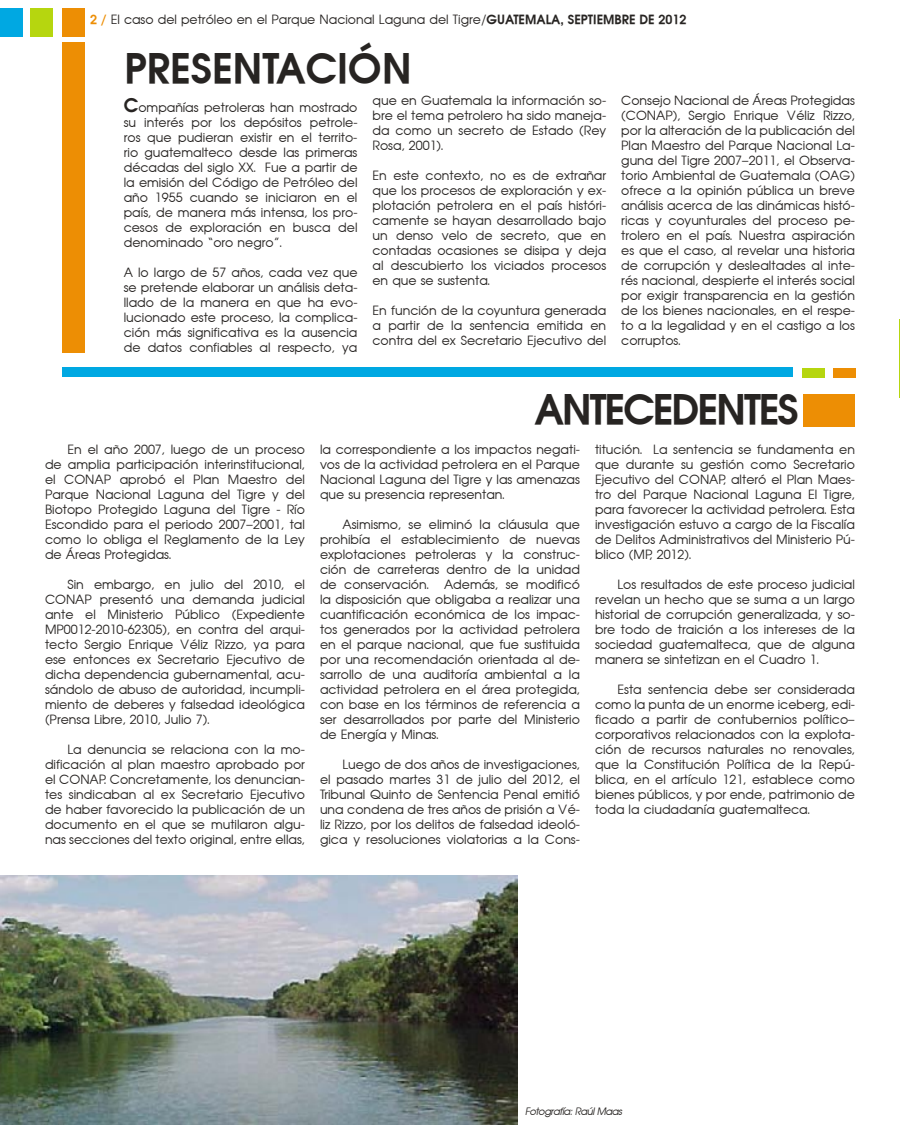
<style>
.page{position:relative;width:900px;height:1125px;background:#fff}
.page>*{position:absolute;margin:0;border:0;box-sizing:border-box;transform-origin:0 0}
.t1{font:700 40px "Avian";color:#272422}
.t2{font:12.5px/15px "Avian";color:#272422;text-align:justify}
.t3{font:italic 10px "Avian";color:#272422}
.s1{font-weight:700;color:#ed8e04}
.s2{font-weight:700}
.s3{font-weight:700;font-size:18.75px}
</style>
<div class="page">
<div style="left:62px;top:8px;width:22px;height:29px;background:#ed8e04"></div>
<div style="left:31px;top:8px;width:22px;height:29px;background:#b6d60f"></div>
<div style="left:0;top:8px;width:22px;height:29px;background:#00a8e2"></div>
<div style="left:803px;top:394px;width:52px;height:33px;background:#ed8e04"></div>
<div style="left:62px;top:42px;width:23px;height:311px;background:#ed8e04"></div>
<div style="left:833px;top:368px;width:23px;height:10px;background:#ed8e04"></div>
<div style="left:802px;top:368px;width:22px;height:10px;background:#b6d60f"></div>
<div style="left:62px;top:368px;width:730px;height:9px;background:#00a8e2"></div>
<hr style="left:899px;top:319px;width:1px;height:79px;background:#b6d60f">
<img style="left:0;top:875px;width:518px;height:250px">
<p class="t2" style="left:90px;top:12px;width:598px"><span class="s1">2 /</span> El caso del petróleo en el Parque Nacional Laguna del Tigre/<span class="s2">GUATEMALA, SEPTIEMBRE DE 2012</span></p>
<h1 class="t1" style="left:124px;top:42px;width:46px">PRESENTA</h1>
<h1 class="t1" style="left:306px;top:42px;width:102px">CIÓN</h1>
<p class="t2" style="left:124px;top:100px;width:235px"><span class="s3">C</span>ompañías petroleras han mostrado su interés por los depósitos petrole&shy;ros que pudieran existir en el territo&shy;rio guatemalteco desde las primeras décadas del siglo XX. Fue a partir de la emisión del Código de Petróleo del año 1955 cuando se iniciaron en el país, de manera más intensa, los pro&shy;cesos de exploración en busca del denominado “oro negro”.</p>
<p class="t2" style="left:124px;top:265px;width:235px">A lo largo de 57 años, cada vez que se pretende elaborar un análisis deta&shy;llado de la manera en que ha evo&shy;lucionado este proceso, la complica&shy;ción más significativa es la ausencia de datos confiables al respecto, ya</p>
<p class="t2" style="left:372px;top:93px;width:235px">que en Guatemala la información so&shy;bre el tema petrolero ha sido maneja&shy;da como un secreto de Estado (Rey Rosa, 2001).</p>
<p class="t2" style="left:372px;top:168px;width:235px">En este contexto, no es de extrañar que los procesos de exploración y ex&shy;plotación petrolera en el país históri&shy;camente se hayan desarrollado bajo un denso velo de secreto, que en contadas ocasiones se disipa y deja al descubierto los viciados procesos en que se sustenta.</p>
<p class="t2" style="left:372px;top:303px;width:235px">En función de la coyuntura generada a partir de la sentencia emitida en contra del ex Secretario Ejecutivo del</p>
<p class="t2" style="left:621px;top:93px;width:235px">Consejo Nacional de Áreas Protegidas (CONAP), Sergio Enrique Véliz Rizzo, por la alteración de la publicación del Plan Maestro del Parque Nacional La&shy;guna del Tigre 2007–2011, el Observa&shy;torio Ambiental de Guatemala (OAG) ofrece a la opinión pública un breve análisis acerca de las dinámicas histó&shy;ricas y coyunturales del proceso pe&shy;trolero en el país. Nuestra aspiración es que el caso, al revelar una historia de corrupción y deslealtades al inte&shy;rés nacional, despierte el interés social por exigir transparencia en la gestión de los bienes nacionales, en el respe&shy;to a la legalidad y en el castigo a los corruptos.</p>
<p class="t2" style="left:45px;top:442px;width:262px;text-indent:22px">En el año 2007, luego de un proceso de amplia participación interinstitucional, el CONAP aprobó el Plan Maestro del Parque Nacional Laguna del Tigre y del Biotopo Protegido Laguna del Tigre - Río Escondido para el periodo 2007–2001, tal como lo obliga el Reglamento de la Ley de Áreas Protegidas.</p>
<p class="t2" style="left:45px;top:577px;width:262px;text-indent:22px">Sin embargo, en julio del 2010, el CONAP presentó una demanda judicial ante el Ministerio Público (Expediente MP0012-2010-62305), en contra del arqui&shy;tecto Sergio Enrique Véliz Rizzo, ya para ese entonces ex Secretario Ejecutivo de dicha dependencia gubernamental, acu&shy;sándolo de abuso de autoridad, incumpli&shy;miento de deberes y falsedad ideológica (Prensa Libre, 2010, Julio 7).</p>
<p class="t2" style="left:45px;top:742px;width:262px;text-indent:22px">La denuncia se relaciona con la mo&shy;dificación al plan maestro aprobado por el CONAP. Concretamente, los denuncian&shy;tes sindicaban al ex Secretario Ejecutivo de haber favorecido la publicación de un documento en el que se mutilaron algu&shy;nas secciones del texto original, entre ellas,</p>
<h1 class="t1" style="left:534px;top:384px;width:140px">ANTECEDENTES</h1>
<p class="t2" style="left:320px;top:442px;width:262px">la correspondiente a los impactos negati&shy;vos de la actividad petrolera en el Parque Nacional Laguna del Tigre y las amenazas que su presencia representan.</p>
<p class="t2" style="left:320px;top:517px;width:262px;text-indent:22px">Asimismo, se eliminó la cláusula que prohibía el establecimiento de nuevas explotaciones petroleras y la construc&shy;ción de carreteras dentro de la unidad de conservación. Además, se modificó la disposición que obligaba a realizar una cuantificación económica de los impac&shy;tos generados por la actividad petrolera en el parque nacional, que fue sustituida por una recomendación orientada al de&shy;sarrollo de una auditoría ambiental a la actividad petrolera en el área protegida, con base en los términos de referencia a ser desarrollados por parte del Ministerio de Energía y Minas.</p>
<p class="t2" style="left:320px;top:757px;width:262px;text-indent:22px">Luego de dos años de investigaciones, el pasado martes 31 de julio del 2012, el Tribunal Quinto de Sentencia Penal emitió una condena de tres años de prisión a Vé&shy;liz Rizzo, por los delitos de falsedad ideoló&shy;gica y resoluciones violatorias a la Cons-</p>
<p class="t2" style="left:595px;top:442px;width:262px">titución. La sentencia se fundamenta en que durante su gestión como Secretario Ejecutivo del CONAP, alteró el Plan Maes&shy;tro del Parque Nacional Laguna El Tigre, para favorecer la actividad petrolera. Esta investigación estuvo a cargo de la Fiscalía de Delitos Administrativos del Ministerio Pú&shy;blico (MP, 2012).</p>
<p class="t2" style="left:595px;top:577px;width:262px;text-indent:22px">Los resultados de este proceso judicial revelan un hecho que se suma a un largo historial de corrupción generalizada, y so&shy;bre todo de traición a los intereses de la sociedad guatemalteca, que de alguna manera se sintetizan en el Cuadro 1.</p>
<p class="t2" style="left:595px;top:682px;width:262px;text-indent:22px">Esta sentencia debe ser considerada como la punta de un enorme iceberg, edi&shy;ficado a partir de contubernios político– corporativos relacionados con la explota&shy;ción de recursos naturales no renovales, que la Constitución Política de la Repú&shy;blica, en el artículo 121, establece como bienes públicos, y por ende, patrimonio de toda la ciudadanía guatemalteca.</p>
<p class="t3" style="left:525px;top:1105px;width:101px">Fotografía:RaúlMaas</p>
</div>
